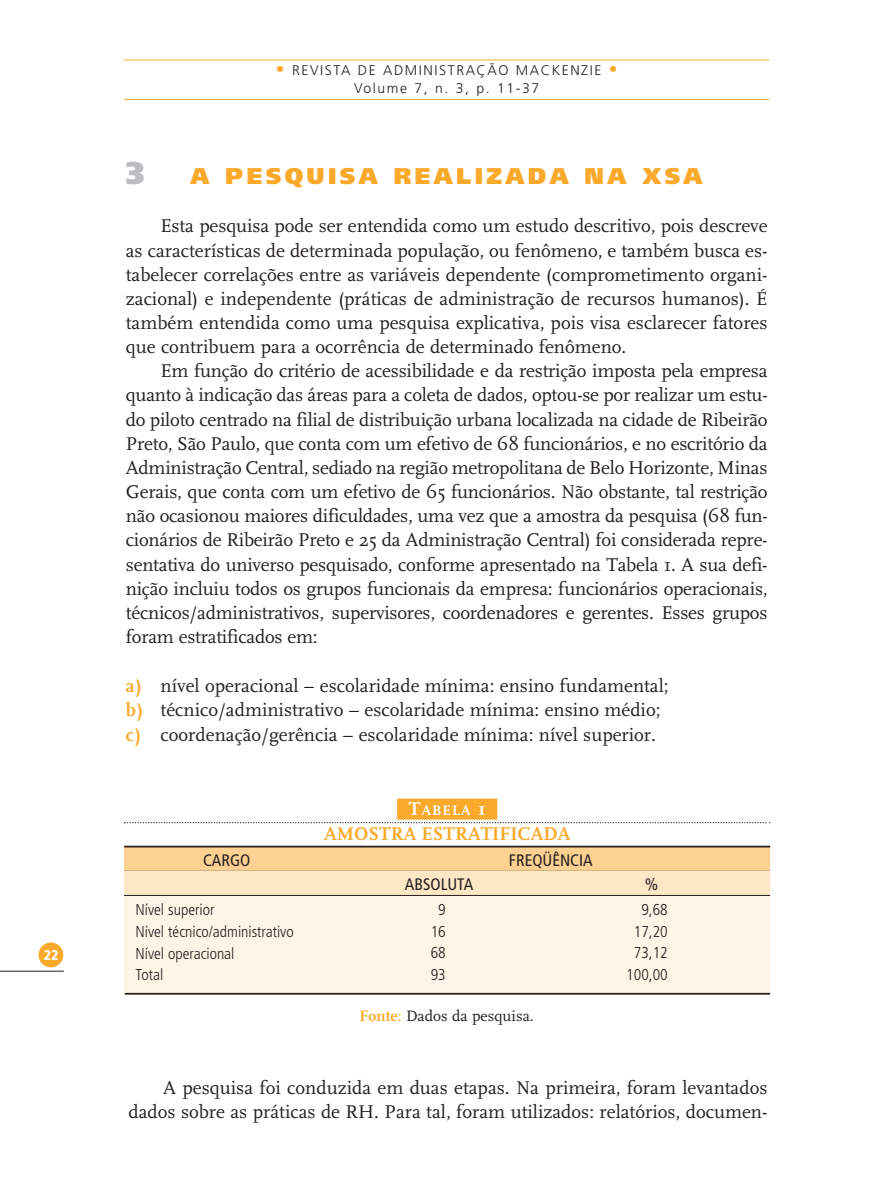
<style>
.page{position:relative;width:893px;height:1190px;background:#fff}
.page>*{position:absolute;margin:0;border:0;box-sizing:border-box;transform-origin:0 0}
.t1{font:900 31.5px "Frutiger";color:#bcbdc0}
.t2{font:900 22.75px "Frutiger";letter-spacing:.15em;color:#faa92a}
.t3{font:19.25px/24.2px "FF Scala";color:#231f20;text-align:justify}
.t4{font:700 19.25px "FF Scala";color:#faa92a}
.t5{font:condensed 16.62px "Frutiger";color:#231f20}
.t6{font:300 condensed 15.75px/21.7px "Frutiger";color:#231f20}
.t7{font:15.75px "FF Scala";color:#231f20}
.t8{font:700 14.35px "FF Scala";letter-spacing:.08em;color:#fff}
.t9{font:300 14px/17.5px "Frutiger";letter-spacing:.11em;color:#231f20;text-align:center}
.t10{font:900 condensed 14px "Frutiger";color:#fff}
.s1{font-size:17.5px;color:#faa92a}
.s2{font-weight:700;color:#faaa2b}
.s3{font-size:19.25px}
.s4{font-weight:700;color:#faa92a}
.s5{color:#faa92a}
</style>
<div class="page">
<div style="left:38px;top:943px;width:25px;height:24px;background:#faa92a;border-radius:50%"></div>
<hr style="left:0;top:971px;width:64px;height:1px;background:#231f20">
<hr style="left:124px;top:99px;width:645px;height:1px;background:#faa92a">
<hr style="left:124px;top:60px;width:645px;height:1px;background:#faa92a">
<div style="left:124px;top:869px;width:646px;height:125px;background:#fef5e6"></div>
<div style="left:124px;top:847px;width:646px;height:24px;background:#fdd192"></div>
<div style="left:124px;top:871px;width:646px;height:25px;background:#fee7c5"></div>
<hr style="left:124px;top:895px;width:646px;height:1px;background:#231f20">
<div style="left:397px;top:799px;width:100px;height:21px;background:#faa92a"></div>
<svg style="left:124px;top:822px;width:646px;height:1px"></svg>
<hr style="left:124px;top:846px;width:646px;height:1px;background:#231f20">
<hr style="left:125px;top:993px;width:645px;height:2px;background:#231f20">
<p class="t10" style="left:44px;top:949px;width:16px">22</p>
<p class="t9" style="left:276px;top:63px;width:343px"><span class="s1">•</span> REVISTA DE ADMINISTRAÇÃO MACKENZIE <span class="s1">•<br></span>Volume 7, n. 3, p. 11-37</p>
<h1 class="t1" style="left:126px;top:160px;width:20px">3</h1>
<p class="t2" style="left:190px;top:167px;width:513px">A PESQUISA REALIZADA NA XSA</p>
<p class="t3" style="left:126px;top:216px;width:643px;text-indent:35px">Esta pesquisa pode ser entendida como um estudo descritivo, pois descreve as características de determinada população, ou fenômeno, e também busca es&shy;tabelecer correlações entre as variáveis dependente (comprometimento organi&shy;zacional) e independente (práticas de administração de recursos humanos). É também entendida como uma pesquisa explicativa, pois visa esclarecer fatores que contribuem para a ocorrência de determinado fenômeno.</p>
<p class="t3" style="left:126px;top:361px;width:643px;text-indent:35px">Em função do critério de acessibilidade e da restrição imposta pela empresa quanto à indicação das áreas para a coleta de dados, optou-se por realizar um estu&shy;do piloto centrado na filial de distribuição urbana localizada na cidade de Ribeirão Preto, São Paulo, que conta com um efetivo de 68 funcionários, e no escritório da Administração Central, sediado na região metropolitana de Belo Horizonte, Minas Gerais, que conta com um efetivo de 65 funcionários. Não obstante, tal restrição não ocasionou maiores dificuldades, uma vez que a amostra da pesquisa (68 fun&shy;cionários de Ribeirão Preto e 25 da Administração Central) foi considerada repre&shy;sentativa do universo pesquisado, conforme apresentado na Tabela 1. A sua defi&shy;nição incluiu todos os grupos funcionais da empresa: funcionários operacionais, técnicos/administrativos, supervisores, coordenadores e gerentes. Esses grupos foram estratificados em:</p>
<p class="t3" style="left:126px;top:675px;width:544px;text-align:left"><span class="s2">a)</span> nível operacional – escolaridade mínima: ensino fundamental; <span class="s2">b)</span> técnico/administrativo – escolaridade mínima: ensino médio; <span class="s2">c)</span> coordenação/gerência – escolaridade mínima: nível superior.</p>
<p class="t8" style="left:408px;top:804px;width:79px"><span class="s3">T</span>ABELA <span class="s3">1</span></p>
<p class="t4" style="left:324px;top:826px;width:248px">AMOSTRA ESTRATIFICADA</p>
<p class="t5" style="left:203px;top:853px;width:49px">CARGO</p>
<p class="t5" style="left:509px;top:853px;width:85px">FREQÜÊNCIA</p>
<p class="t5" style="left:405px;top:877px;width:70px">ABSOLUTA</p>
<p class="t5" style="left:645px;top:877px;width:15px">%</p>
<p class="t6" style="left:135px;top:900px;width:160px">Nível superior<br>Nível técnico/administrativo<br>Nível operacional<br>Total</p>
<p class="t6" style="left:431px;top:900px;width:17px;text-align:center">9<br>16<br>68<br>93</p>
<p class="t6" style="left:626px;top:900px;width:43px;text-align:right">9,68<br>17,20<br>73,12<br>100,00</p>
<p class="t7" style="left:359px;top:1009px;width:176px"><span class="s4">Fonte</span><span class="s5">:</span> Dados da pesquisa.</p>
<p class="t3" style="left:128px;top:1077px;width:640px;text-align:right">A pesquisa foi conduzida em duas etapas. Na primeira, foram levantados dados sobre as práticas de RH. Para tal, foram utilizados: relatórios, documen-</p>
</div>
